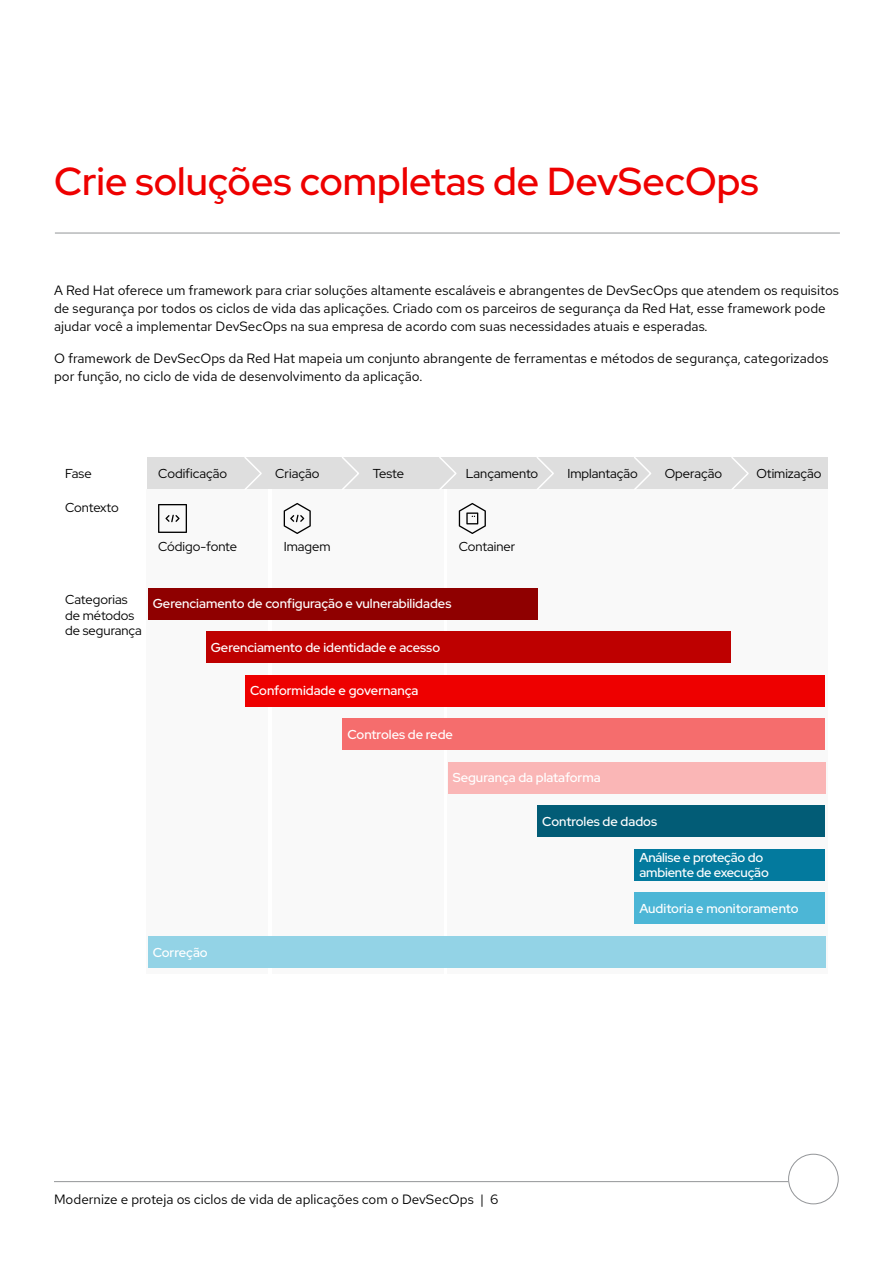
<style>
.page{position:relative;width:893px;height:1263px;background:#fff}
.page>*{position:absolute;margin:0;border:0;box-sizing:border-box;transform-origin:0 0}
.t1{font:500 39px "Red Hat Display";color:#e00}
.t2{font:13.5px/18px "Red Hat Text";color:#000}
.t3{font:500 12.9px/14.4px "Red Hat Display";color:#fff}
.t4{font:12.9px/15.6px "Red Hat Display";color:#000}
</style>
<div class="page">
<hr style="left:54px;top:1181px;width:734px;height:1px;background:#939598">
<div style="left:788px;top:1154px;width:51px;height:50px;border:1px solid #939598;border-radius:50%"></div>
<hr style="left:55px;top:233px;width:785px;height:1px;background:#939598">
<div style="left:147px;top:489px;width:121px;height:485px;background:#f3f3f3"></div>
<div style="left:272px;top:489px;width:171px;height:485px;background:#f3f3f3"></div>
<div style="left:447px;top:489px;width:381px;height:485px;background:#f3f3f3"></div>
<div style="left:732px;top:458px;width:96px;height:31px;background:#dedede"></div>
<div style="left:635px;top:458px;width:97px;height:31px;background:#dedede"></div>
<svg style="left:730px;top:457px;width:20px;height:32px"></svg>
<div style="left:537px;top:458px;width:98px;height:31px;background:#dedede"></div>
<svg style="left:632px;top:457px;width:21px;height:33px"></svg>
<div style="left:440px;top:458px;width:97px;height:31px;background:#dedede"></div>
<svg style="left:535px;top:457px;width:20px;height:33px"></svg>
<div style="left:343px;top:458px;width:97px;height:31px;background:#dedede"></div>
<svg style="left:438px;top:457px;width:20px;height:32px"></svg>
<div style="left:245px;top:458px;width:97px;height:31px;background:#dedede"></div>
<svg style="left:340px;top:457px;width:21px;height:33px"></svg>
<div style="left:148px;top:458px;width:97px;height:31px;background:#dedede"></div>
<svg style="left:243px;top:457px;width:20px;height:33px"></svg>
<div style="left:148px;top:588px;width:389px;height:31px;background:#8f0000"></div>
<div style="left:206px;top:631px;width:525px;height:32px;background:#be0000"></div>
<div style="left:245px;top:675px;width:580px;height:31px;background:#e00"></div>
<div style="left:343px;top:719px;width:482px;height:31px;background:#f56d6d"></div>
<div style="left:448px;top:762px;width:377px;height:31px;background:#fab6b6"></div>
<div style="left:537px;top:806px;width:288px;height:31px;background:#025c76"></div>
<div style="left:635px;top:849px;width:190px;height:31px;background:#037a9e"></div>
<div style="left:148px;top:936px;width:677px;height:31px;background:#93d3e6"></div>
<div style="left:635px;top:893px;width:190px;height:31px;background:#4cb6d6"></div>
<svg style="left:158px;top:504px;width:29px;height:29px"></svg>
<svg style="left:284px;top:503px;width:27px;height:31px"></svg>
<svg style="left:459px;top:503px;width:27px;height:31px"></svg>
<h1 class="t1" style="left:54px;top:156px;width:706px">Crie soluções completas de DevSecOps</h1>
<p class="t2" style="left:54px;top:281px;width:786px">A Red Hat oferece um framework para criar soluções altamente escaláveis e abrangentes de DevSecOps que atendem os requisitos de segurança por todos os ciclos de vida das aplicações. Criado com os parceiros de segurança da Red Hat, esse framework pode ajudar você a implementar DevSecOps na sua empresa de acordo com suas necessidades atuais e esperadas.</p>
<p class="t2" style="left:54px;top:349px;width:776px">O framework de DevSecOps da Red Hat mapeia um conjunto abrangente de ferramentas e métodos de segurança, categorizados por função, no ciclo de vida de desenvolvimento da aplicação.</p>
<p class="t4" style="left:65px;top:465px;width:28px">Fase</p>
<p class="t4" style="left:158px;top:465px;width:70px">Codificação</p>
<p class="t4" style="left:275px;top:465px;width:46px">Criação</p>
<p class="t4" style="left:373px;top:465px;width:33px">Teste</p>
<p class="t4" style="left:466px;top:465px;width:74px">Lançamento</p>
<p class="t4" style="left:567px;top:465px;width:72px">Implantação</p>
<p class="t4" style="left:665px;top:465px;width:59px">Operação</p>
<p class="t4" style="left:756px;top:465px;width:67px">Otimização</p>
<p class="t4" style="left:65px;top:500px;width:55px">Contexto</p>
<p class="t4" style="left:158px;top:538px;width:81px">Código-fonte</p>
<p class="t4" style="left:284px;top:538px;width:48px">Imagem</p>
<p class="t4" style="left:459px;top:538px;width:58px">Container</p>
<p class="t4" style="left:65px;top:592px;width:78px">Categorias de métodos de segurança</p>
<p class="t3" style="left:153px;top:596px;width:300px">Gerenciamento de configuração e vulnerabilidades</p>
<p class="t3" style="left:211px;top:640px;width:231px">Gerenciamento de identidade e acesso</p>
<p class="t3" style="left:250px;top:683px;width:170px">Conformidade e governança</p>
<p class="t3" style="left:347px;top:727px;width:107px">Controles de rede</p>
<p class="t3" style="left:453px;top:770px;width:150px">Segurança da plataforma</p>
<p class="t3" style="left:542px;top:814px;width:116px">Controles de dados</p>
<p class="t3" style="left:639px;top:850px;width:131px">Análise e proteção do ambiente de execução</p>
<p class="t3" style="left:153px;top:945px;width:57px">Correção</p>
<p class="t2" style="left:54px;top:1190px;width:446px">Modernize e proteja os ciclos de vida de aplicações com o DevSecOps | 6</p>
<p class="t3" style="left:639px;top:901px;width:161px">Auditoria e monitoramento</p>
</div>
